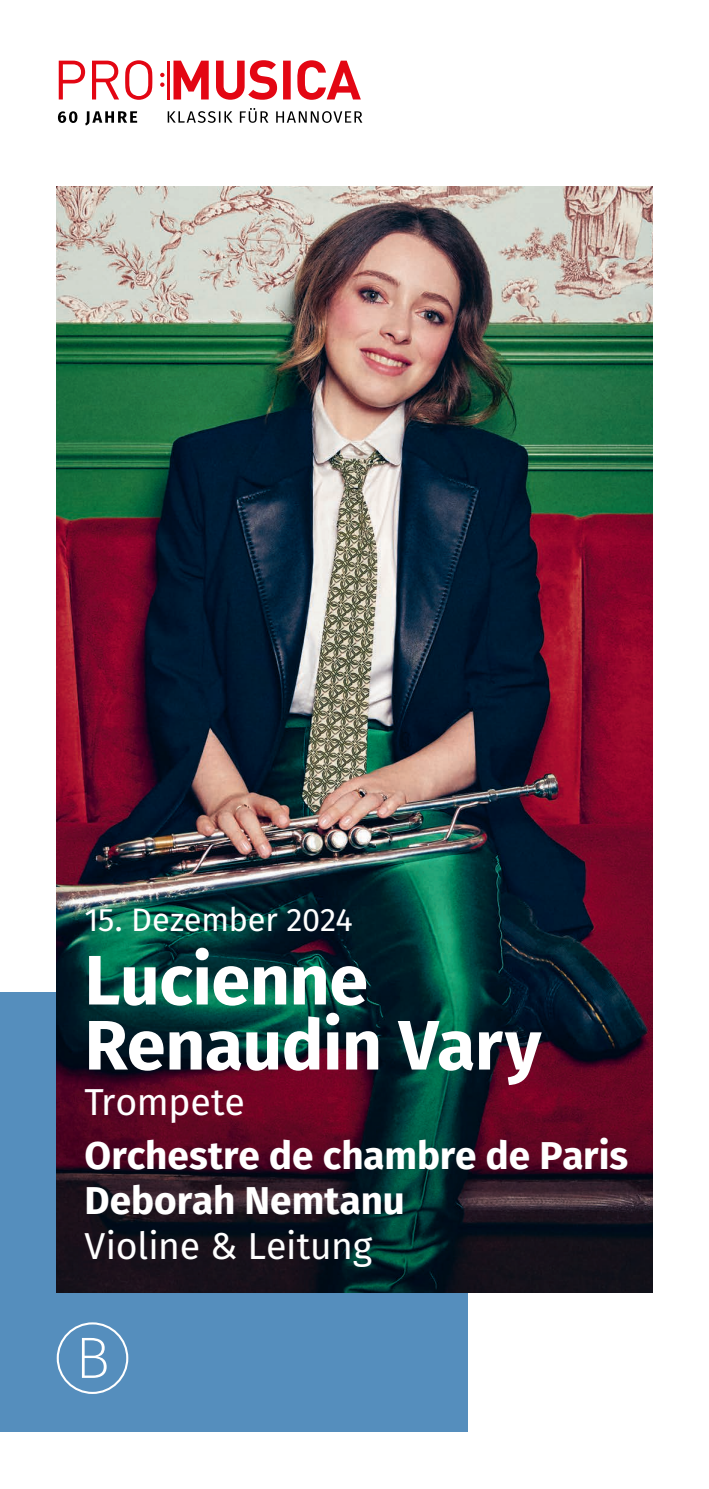
<style>
.page{position:relative;width:709px;height:1489px;background:#fff}
.page>*{position:absolute;margin:0;border:0;box-sizing:border-box;transform-origin:0 0}
.Orchester_Interpret{font:700 70px/65px "Fira Sans";letter-spacing:-.005em;color:#fff}
.Orchester_Interpret-2{font:700 38.75px/45px "Fira Sans";color:#fff}
.Orchester_Interpret-3{font:37.5px "Fira Sans";letter-spacing:-.005em;color:#fff}
.Datum{font:32.5px "Fira Sans";letter-spacing:-.005em;color:#fff}
</style>
<div class="page">
<div style="left:0;top:992px;width:468px;height:439px;background:#558ebd"></div>
<svg style="left:59px;top:60px;width:93px;height:40px"></svg>
<svg style="left:173px;top:60px;width:188px;height:40px"></svg>
<hr style="left:168px;top:61px;width:2px;height:38px;background:#e30613">
<svg style="left:160px;top:73px;width:4px;height:14px"></svg>
<svg style="left:58px;top:108px;width:304px;height:17px"></svg>
<svg style="left:57px;top:1322px;width:71px;height:71px"></svg>
<img style="left:57px;top:187px;width:595px;height:781px">
<svg style="left:57px;top:968px;width:595px;height:324px;background:#231b27"></svg>
<p class="Datum" style="left:85px;top:894px;width:270px">15. Dezember 2024</p>
<p class="Orchester_Interpret" style="left:85px;top:942px;width:458px">Lucienne<br>Renaudin Vary</p>
<p class="Orchester_Interpret-3" style="left:85px;top:1073px;width:162px">Trompete</p>
<p class="Orchester_Interpret-2" style="left:85px;top:1129px;width:545px">Orchestre de chambre de Paris<br>Deborah Nemtanu</p>
<p class="Orchester_Interpret-3" style="left:85px;top:1217px;width:289px">Violine &amp; Leitung</p>
</div>
